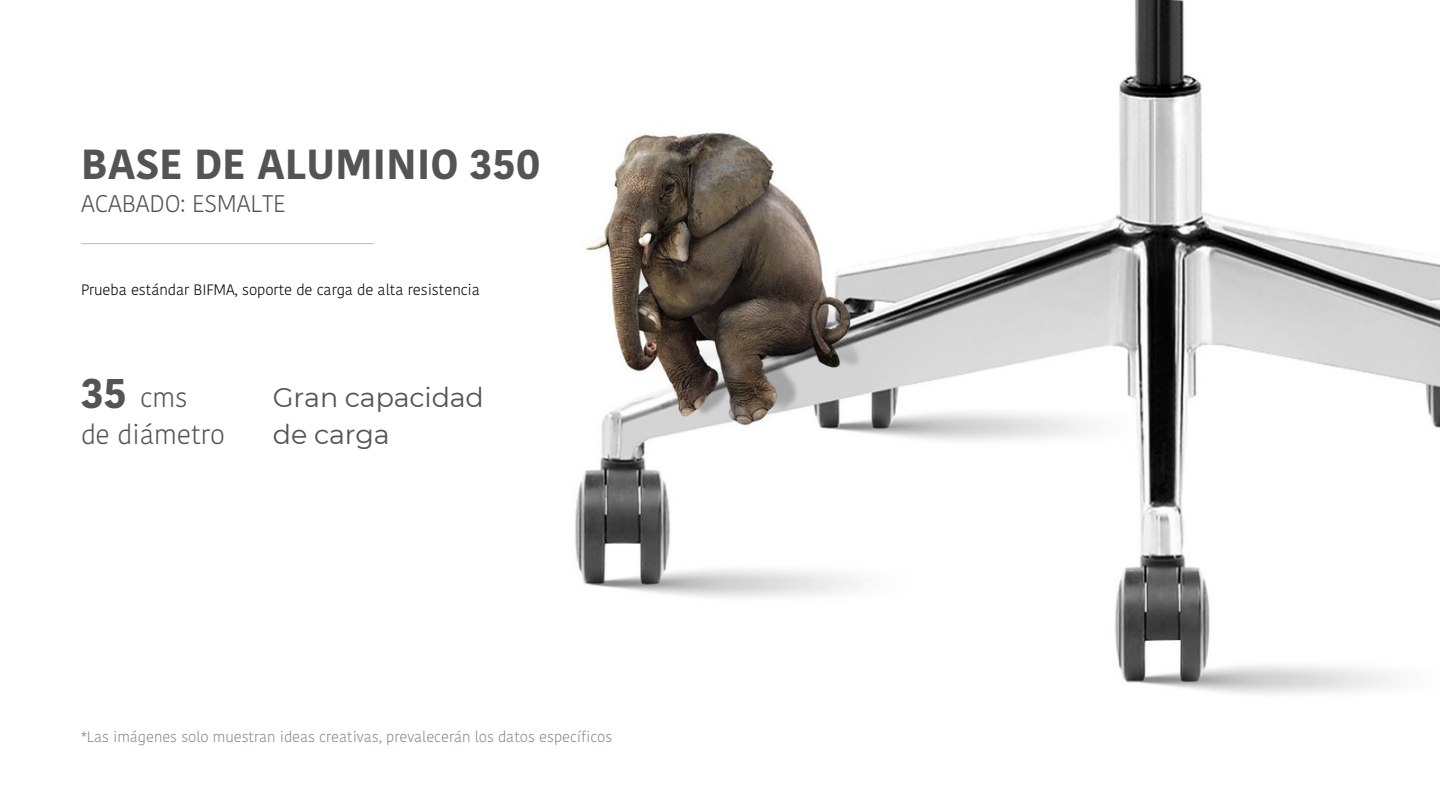
<style>
.page{position:relative;width:1440px;height:810px;background:#fff}
.page>*{position:absolute;margin:0;border:0;box-sizing:border-box;transform-origin:0 0}
.t1{font:700 42px "Kohinoor Bangla";letter-spacing:-.005em;color:#545454}
.t2{font:27px "Montserrat";letter-spacing:-.005em;color:#545454}
.t3{font:300 27px "Kohinoor Bangla";letter-spacing:-.005em;color:#545454}
.t4{font:300 24px "Kohinoor Bangla";letter-spacing:-.005em;color:#545454}
.t5{font:300 15px "Kohinoor Bangla";letter-spacing:-.005em;color:#8e8883}
.t6{font:300 15px "Kohinoor Bangla";letter-spacing:-.005em;color:#000}
</style>
<div class="page">
<img style="left:373px;top:0;width:1067px;height:695px">
<hr style="left:81px;top:243px;width:292px;height:1px;background:#545454">
<h1 class="t1" style="left:81px;top:135px;width:461px">BASE DE ALUMINIO 350</h1>
<h2 class="t4" style="left:81px;top:187px;width:206px">ACABADO: ESMALTE</h2>
<p class="t6" style="left:81px;top:280px;width:400px">Prueba estándar BIFMA, soporte de carga de alta resistencia</p>
<p class="t1" style="left:81px;top:364px;width:48px">35</p>
<p class="t3" style="left:140px;top:379px;width:49px">cms</p>
<h2 class="t2" style="left:273px;top:381px;width:212px">Gran capacidad</h2>
<h2 class="t3" style="left:81px;top:416px;width:145px">de diámetro</h2>
<h2 class="t2" style="left:273px;top:418px;width:118px">de carga</h2>
<h3 class="t5" style="left:81px;top:726px;width:533px">*Las imágenes solo muestran ideas creativas, prevalecerán los datos específicos</h3>
</div>
